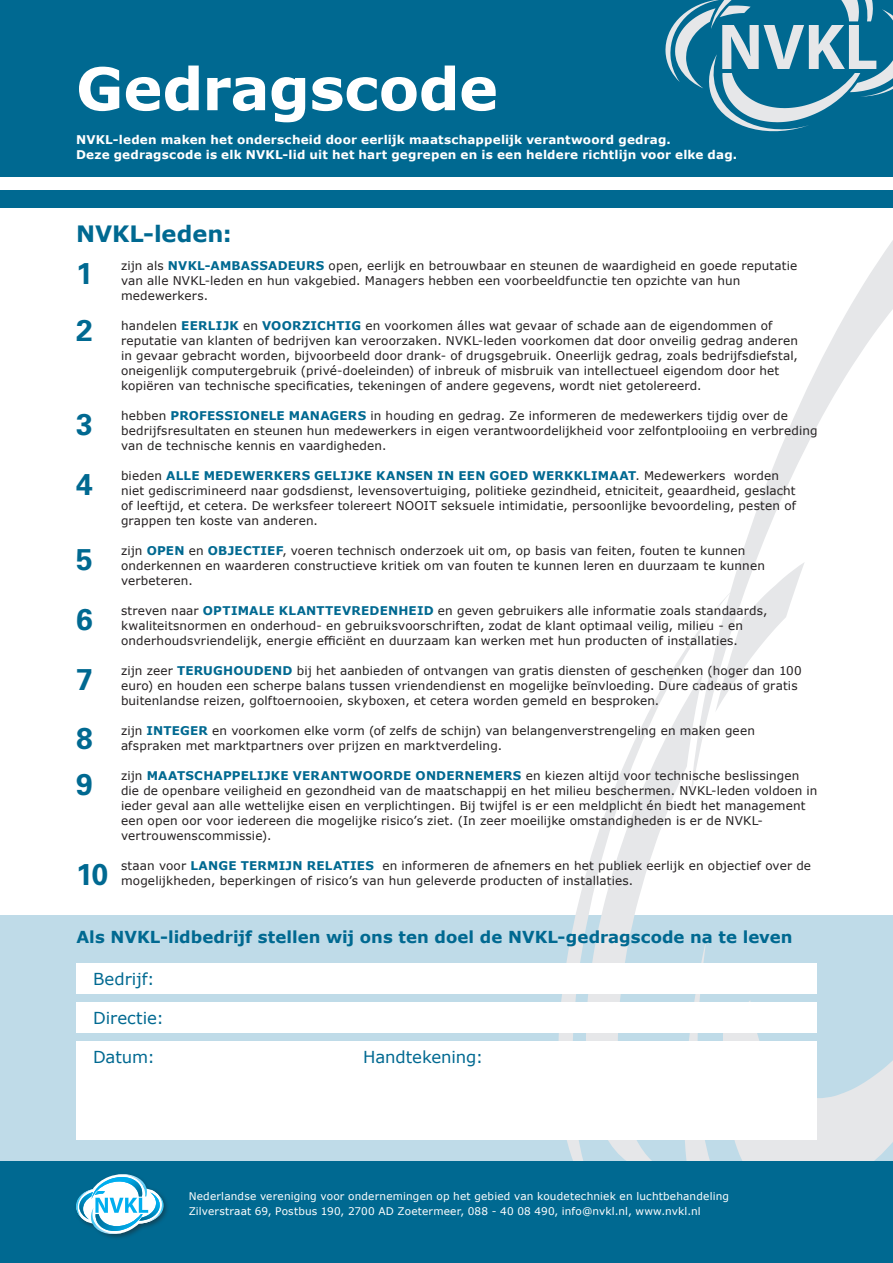
<style>
.page{position:relative;width:893px;height:1263px;background:#fff}
.page>*{position:absolute;margin:0;border:0;box-sizing:border-box;transform-origin:0 0}
.hoofdkop_01{font:700 58.8px "Verdana";letter-spacing:-.005em;color:#fff}
.hoofdkop02{font:700 30px "Univers";color:#006991}
.hoofdkop02-2{font:700 22.5px "Verdana";letter-spacing:-.005em;color:#006991}
.hoofdkop02-3{font:700 16.5px "Verdana";color:#006991}
.hoofdkop02-4{font:16.5px "Verdana";letter-spacing:-.005em;color:#006991}
.bassis_tekst{font:12px/15px "Verdana";letter-spacing:.01em;color:#231f20}
.intro{font:700 12px/15px "Verdana";letter-spacing:.015em;color:#fff}
.ADRESREGEL{font:10.5px "Verdana";letter-spacing:.015em;color:#fff}
.s1{font-weight:700;color:#006991}
</style>
<div class="page">
<div style="left:0;top:915px;width:893px;height:262px;background:#bfdbe8"></div>
<svg style="left:555px;top:176px;width:338px;height:985px"></svg>
<div style="left:0;top:0;width:893px;height:176px;background:#006991"></div>
<div style="left:0;top:190px;width:893px;height:17px;background:#006991"></div>
<svg style="left:665px;top:0;width:228px;height:132px"></svg>
<div style="left:0;top:1161px;width:893px;height:102px;background:#006991"></div>
<div style="left:74px;top:1172px;width:95px;height:69px;background:#231f20;opacity:.5"></div>
<svg style="left:76px;top:1172px;width:88px;height:65px"></svg>
<div style="left:77px;top:963px;width:740px;height:31px;background:#fff"></div>
<div style="left:77px;top:1002px;width:740px;height:31px;background:#fff"></div>
<div style="left:77px;top:1041px;width:740px;height:99px;background:#fff"></div>
<p class="hoofdkop_01" style="left:76px;top:47px;width:424px">Gedragscode</p>
<p class="intro" style="left:76px;top:132px;width:663px">NVKL-leden maken het onderscheid door eerlijk maatschappelijk verantwoord gedrag.<br>Deze gedragscode is elk NVKL-lid uit het hart gegrepen en is een heldere richtlijn voor elke dag.</p>
<p class="hoofdkop02-2" style="left:76px;top:218px;width:157px">NVKL-leden:</p>
<p class="hoofdkop02" style="left:76px;top:256px;width:18px">1</p>
<p class="hoofdkop02" style="left:76px;top:313px;width:18px">2</p>
<p class="hoofdkop02" style="left:76px;top:407px;width:18px">3</p>
<p class="hoofdkop02" style="left:76px;top:467px;width:18px">4</p>
<p class="hoofdkop02" style="left:76px;top:541px;width:18px">5</p>
<p class="hoofdkop02" style="left:76px;top:601px;width:18px">6</p>
<p class="hoofdkop02" style="left:76px;top:661px;width:18px">7</p>
<p class="hoofdkop02" style="left:76px;top:721px;width:18px">8</p>
<p class="hoofdkop02" style="left:76px;top:766px;width:18px">9</p>
<p class="hoofdkop02" style="left:76px;top:856px;width:34px">10</p>
<p class="bassis_tekst" style="left:121px;top:258px;width:678px">zijn als <span class="s1">NVKL-AMBASSADEURS</span> open, eerlijk en betrouwbaar en steunen de waardigheid en goede reputatie van alle NVKL-leden en hun vakgebied. Managers hebben een voorbeeldfunctie ten opzichte van hun medewerkers.</p>
<p class="bassis_tekst" style="left:121px;top:318px;width:678px">handelen <span class="s1">EERLIJK</span> en <span class="s1">VOORZICHTIG</span> en voorkomen álles wat gevaar of schade aan de eigendommen of reputatie van klanten of bedrijven kan veroorzaken. NVKL-leden voorkomen dat door onveilig gedrag anderen in gevaar gebracht worden, bijvoorbeeld door drank- of drugsgebruik. Oneerlijk gedrag, zoals bedrijfsdiefstal, oneigenlijk computergebruik (privé-doeleinden) of inbreuk of misbruik van intellectueel eigendom door het kopiëren van technische specificaties, tekeningen of andere gegevens, wordt niet getolereerd.</p>
<p class="bassis_tekst" style="left:121px;top:408px;width:698px">hebben <span class="s1">PROFESSIONELE MANAGERS</span> in houding en gedrag. Ze informeren de medewerkers tijdig over de bedrijfsresultaten en steunen hun medewerkers in eigen verantwoordelijkheid voor zelfontplooiing en verbreding van de technische kennis en vaardigheden.</p>
<p class="bassis_tekst" style="left:121px;top:468px;width:676px">bieden <span class="s1">ALLE MEDEWERKERS GELIJKE KANSEN IN EEN GOED WERKKLIMAAT</span>. Medewerkers worden niet gediscrimineerd naar godsdienst, levensovertuiging, politieke gezindheid, etniciteit, geaardheid, geslacht of leeftijd, et cetera. De werksfeer tolereert NOOIT seksuele intimidatie, persoonlijke bevoordeling, pesten of grappen ten koste van anderen.</p>
<p class="bassis_tekst" style="left:121px;top:543px;width:645px">zijn <span class="s1">OPEN</span> en <span class="s1">OBJECTIEF</span>, voeren technisch onderzoek uit om, op basis van feiten, fouten te kunnen onderkennen en waarderen constructieve kritiek om van fouten te kunnen leren en duurzaam te kunnen verbeteren.</p>
<p class="bassis_tekst" style="left:121px;top:603px;width:648px">streven naar <span class="s1">OPTIMALE KLANTTEVREDENHEID</span> en geven gebruikers alle informatie zoals standaards, kwaliteitsnormen en onderhoud- en gebruiksvoorschriften, zodat de klant optimaal veilig, milieu - en onderhoudsvriendelijk, energie efficiënt en duurzaam kan werken met hun producten of installaties.</p>
<p class="bassis_tekst" style="left:121px;top:663px;width:682px">zijn zeer <span class="s1">TERUGHOUDEND</span> bij het aanbieden of ontvangen van gratis diensten of geschenken (hoger dan 100 euro) en houden een scherpe balans tussen vriendendienst en mogelijke beïnvloeding. Dure cadeaus of gratis buitenlandse reizen, golftoernooien, skyboxen, et cetera worden gemeld en besproken.</p>
<p class="bassis_tekst" style="left:121px;top:723px;width:635px">zijn <span class="s1">INTEGER</span> en voorkomen elke vorm (of zelfs de schijn) van belangenverstrengeling en maken geen afspraken met marktpartners over prijzen en marktverdeling.</p>
<p class="bassis_tekst" style="left:121px;top:768px;width:698px">zijn <span class="s1">MAATSCHAPPELIJKE VERANTWOORDE ONDERNEMERS</span> en kiezen altijd voor technische beslissingen die de openbare veiligheid en gezondheid van de maatschappij en het milieu beschermen. NVKL-leden voldoen in ieder geval aan alle wettelijke eisen en verplichtingen. Bij twijfel is er een meldplicht én biedt het management een open oor voor iedereen die mogelijke risico’s ziet. (In zeer moeilijke omstandigheden is er de NVKL&shy;vertrouwenscommissie).</p>
<p class="bassis_tekst" style="left:121px;top:858px;width:692px">staan voor <span class="s1">LANGE TERMIJN RELATIES</span> en informeren de afnemers en het publiek eerlijk en objectief over de mogelijkheden, beperkingen of risico’s van hun geleverde producten of installaties.</p>
<p class="hoofdkop02-3" style="left:76px;top:925px;width:718px">Als NVKL-lidbedrijf stellen wij ons ten doel de NVKL-gedragscode na te leven</p>
<p class="hoofdkop02-4" style="left:93px;top:967px;width:63px">Bedrijf:</p>
<p class="hoofdkop02-4" style="left:93px;top:1006px;width:72px">Directie:</p>
<p class="hoofdkop02-4" style="left:93px;top:1045px;width:63px">Datum:</p>
<p class="hoofdkop02-4" style="left:363px;top:1045px;width:122px">Handtekening:</p>
<p class="ADRESREGEL" style="left:189px;top:1189px;width:542px">Nederlandse vereniging voor ondernemingen op het gebied van koudetechniek en luchtbehandeling</p>
<p class="ADRESREGEL" style="left:189px;top:1204px;width:514px">Zilverstraat 69, Postbus 190, 2700 AD Zoetermeer, 088 - 40 08 490, info@nvkl.nl, www.nvkl.nl</p>
</div>
